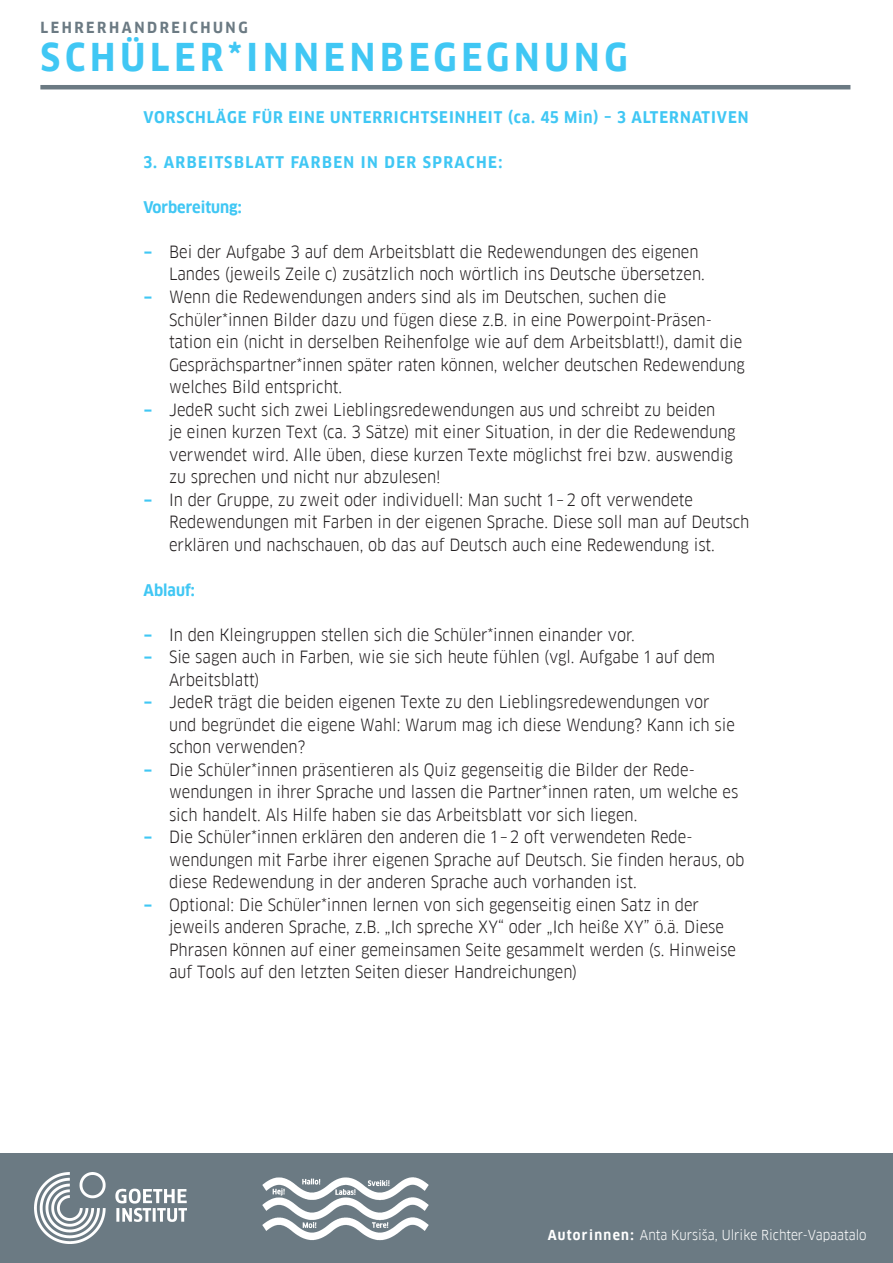
<style>
.page{position:relative;width:893px;height:1263px;background:#fff}
.page>*{position:absolute;margin:0;border:0;box-sizing:border-box;transform-origin:0 0}
.t1{font:700 37.5px "Goethe FF Clan";letter-spacing:.13em;color:#40c7f4}
.t2{font:16.5px "Goethe FF Clan";color:#231f20}
.t3{font:700 15.75px "Goethe FF Clan";letter-spacing:.06em;color:#40c7f4}
.t4{font:700 15.75px "Goethe FF Clan";letter-spacing:.09em;color:#40c7f4}
.t5{font:700 15.75px "Goethe FF Clan";color:#40c7f4}
.t6{font:700 15px "Goethe FF Clan";letter-spacing:.17em;color:#6b7a83}
.t7{font:13.5px "Goethe FF Clan";color:#fff}
.s1{font-weight:700;color:#40c7f4}
.s2{font-weight:700}
</style>
<div class="page">
<div style="left:0;top:1154px;width:893px;height:109px;background:#6b7a83"></div>
<img style="left:34px;top:1172px;width:153px;height:71px">
<img style="left:262px;top:1177px;width:167px;height:64px">
<hr style="left:40px;top:85px;width:810px;height:4px;background:#6b7a83">
<p class="t6" style="left:40px;top:19px;width:209px">LEHRERHANDREICHUNG</p>
<h1 class="t1" style="left:41px;top:36px;width:589px">SCHÜLER*INNENBEGEGNUNG</h1>
<p class="t3" style="left:144px;top:108px;width:606px">VORSCHLÄGE FÜR EINE UNTERRICHTSEINHEIT (ca. 45 Min) – 3 ALTERNATIVEN</p>
<p class="t4" style="left:144px;top:153px;width:360px">3. ARBEITSBLATT FARBEN IN DER SPRACHE:</p>
<p class="t5" style="left:144px;top:198px;width:100px">Vorbereitung:</p>
<p class="t2" style="left:144px;top:242px;width:557px"><span class="s1">−</span> Bei der Aufgabe 3 auf dem Arbeitsblatt die Redewendungen des eigenen</p>
<p class="t2" style="left:169px;top:265px;width:537px">Landes (jeweils Zeile c) zusätzlich noch wörtlich ins Deutsche übersetzen.</p>
<p class="t2" style="left:144px;top:287px;width:524px"><span class="s1">−</span> Wenn die Redewendungen anders sind als im Deutschen, suchen die</p>
<p class="t2" style="left:169px;top:310px;width:544px">Schüler*innen Bilder dazu und fügen diese z.B. in eine Powerpoint-Präsen-</p>
<p class="t2" style="left:169px;top:332px;width:575px">tation ein (nicht in derselben Reihenfolge wie auf dem Arbeitsblatt!), damit die</p>
<p class="t2" style="left:169px;top:355px;width:577px">Gesprächspartner*innen später raten können, welcher deutschen Redewendung</p>
<p class="t2" style="left:169px;top:377px;width:175px">welches Bild entspricht.</p>
<p class="t2" style="left:144px;top:400px;width:573px"><span class="s1">−</span> JedeR sucht sich zwei Lieblingsredewendungen aus und schreibt zu beiden</p>
<p class="t2" style="left:169px;top:422px;width:568px">je einen kurzen Text (ca. 3 Sätze) mit einer Situation, in der die Redewendung</p>
<p class="t2" style="left:169px;top:445px;width:565px">verwendet wird. Alle üben, diese kurzen Texte möglichst frei bzw. auswendig</p>
<p class="t2" style="left:169px;top:467px;width:273px">zu sprechen und nicht nur abzulesen!</p>
<p class="t2" style="left:144px;top:490px;width:551px"><span class="s1">−</span> In der Gruppe, zu zweit oder individuell: Man sucht 1 –2 oft verwendete</p>
<p class="t2" style="left:169px;top:512px;width:582px">Redewendungen mit Farben in der eigenen Sprache. Diese soll man auf Deutsch</p>
<p class="t2" style="left:169px;top:535px;width:547px">erklären und nachschauen, ob das auf Deutsch auch eine Redewendung ist.</p>
<p class="t3" style="left:144px;top:581px;width:53px">Ablauf:</p>
<p class="t2" style="left:144px;top:625px;width:493px"><span class="s1">−</span> In den Kleingruppen stellen sich die Schüler*innen einander vor.</p>
<p class="t2" style="left:144px;top:647px;width:573px"><span class="s1">−</span> Sie sagen auch in Farben, wie sie sich heute fühlen (vgl. Aufgabe 1 auf dem</p>
<p class="t2" style="left:169px;top:670px;width:92px">Arbeitsblatt)</p>
<p class="t2" style="left:144px;top:692px;width:568px"><span class="s1">−</span> JedeR trägt die beiden eigenen Texte zu den Lieblingsredewendungen vor</p>
<p class="t2" style="left:169px;top:715px;width:567px">und begründet die eigene Wahl: Warum mag ich diese Wendung? Kann ich sie</p>
<p class="t2" style="left:169px;top:737px;width:138px">schon verwenden?</p>
<p class="t2" style="left:144px;top:760px;width:553px"><span class="s1">−</span> Die Schüler*innen präsentieren als Quiz gegenseitig die Bilder der Rede-</p>
<p class="t2" style="left:169px;top:782px;width:571px">wendungen in ihrer Sprache und lassen die Partner*innen raten, um welche es</p>
<p class="t2" style="left:169px;top:805px;width:470px">sich handelt. Als Hilfe haben sie das Arbeitsblatt vor sich liegen.</p>
<p class="t2" style="left:144px;top:827px;width:551px"><span class="s1">−</span> Die Schüler*innen erklären den anderen die 1 –2 oft verwendeten Rede-</p>
<p class="t2" style="left:169px;top:850px;width:577px">wendungen mit Farbe ihrer eigenen Sprache auf Deutsch. Sie finden heraus, ob</p>
<p class="t2" style="left:169px;top:872px;width:469px">diese Redewendung in der anderen Sprache auch vorhanden ist.</p>
<p class="t2" style="left:144px;top:895px;width:557px"><span class="s1">−</span> Optional: Die Schüler*innen lernen von sich gegenseitig einen Satz in der</p>
<p class="t2" style="left:169px;top:917px;width:556px">jeweils anderen Sprache, z.B. „Ich spreche XY“ oder „Ich heiße XY” ö.ä. Diese</p>
<p class="t2" style="left:169px;top:940px;width:568px">Phrasen können auf einer gemeinsamen Seite gesammelt werden (s. Hinweise</p>
<p class="t2" style="left:169px;top:962px;width:410px">auf Tools auf den letzten Seiten dieser Handreichungen)</p>
<p class="t7" style="left:548px;top:1226px;width:320px"><span class="s2">Autorinnen:</span> Anta Kursiša, Ulrike Richter-Vapaatalo</p>
</div>
